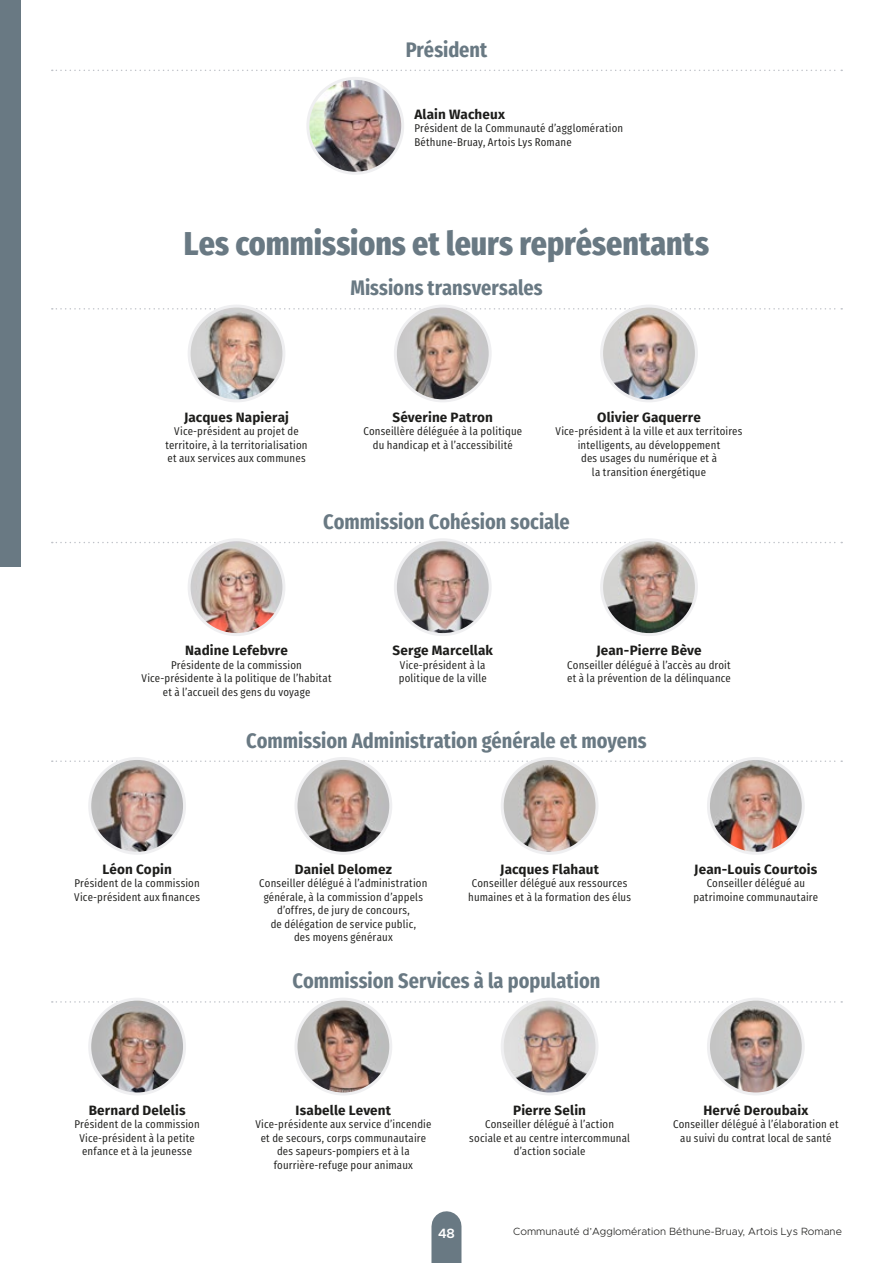
<style>
.page{position:relative;width:893px;height:1263px;background:#fff}
.page>*{position:absolute;margin:0;border:0;box-sizing:border-box;transform-origin:0 0}
.t1{font:800 33px "Fira Sans Condensed";color:#697983}
.t2{font:700 21px "Fira Sans Condensed";color:#697983}
.t3{font:700 13.5px "Fira Sans";letter-spacing:.01em;color:#1d1d1b}
.t4{font:600 13.5px "Metropolis";color:#fff}
.t5{font:11.25px/13.5px "Fira Sans Condensed";letter-spacing:.015em;color:#1d1d1b;text-align:center}
.t6{font:300 10.5px "Metropolis";color:#1d1d1b}
</style>
<div class="page">
<div style="left:0;top:0;width:21px;height:567px;background:#697983"></div>
<svg style="left:52px;top:70px;width:790px;height:1px"></svg>
<svg style="left:52px;top:308px;width:790px;height:2px"></svg>
<svg style="left:52px;top:542px;width:790px;height:1px"></svg>
<svg style="left:52px;top:760px;width:790px;height:2px"></svg>
<img style="left:308px;top:78px;width:95px;height:95px;border-radius:47px">
<div style="left:306px;top:77px;width:98px;height:98px;border:3px solid #efeff1;border-radius:50%"></div>
<img style="left:189px;top:306px;width:95px;height:95px;border-radius:47px">
<div style="left:188px;top:305px;width:97px;height:97px;border:3px solid #efeff1;border-radius:50%"></div>
<img style="left:189px;top:540px;width:95px;height:94px;border-radius:47px">
<div style="left:188px;top:538px;width:97px;height:98px;border:3px solid #efeff1;border-radius:50%"></div>
<img style="left:90px;top:758px;width:95px;height:95px;border-radius:47px">
<div style="left:88px;top:757px;width:98px;height:98px;border:3px solid #efeff1;border-radius:50%"></div>
<img style="left:395px;top:306px;width:95px;height:95px;border-radius:47px">
<div style="left:394px;top:305px;width:98px;height:97px;border:3px solid #efeff1;border-radius:50%"></div>
<img style="left:395px;top:540px;width:95px;height:94px;border-radius:47px">
<div style="left:394px;top:538px;width:98px;height:98px;border:3px solid #efeff1;border-radius:50%"></div>
<img style="left:296px;top:758px;width:95px;height:95px;border-radius:47px">
<div style="left:294px;top:757px;width:98px;height:98px;border:3px solid #efeff1;border-radius:50%"></div>
<img style="left:602px;top:306px;width:94px;height:95px;border-radius:47px">
<div style="left:600px;top:305px;width:98px;height:97px;border:3px solid #efeff1;border-radius:50%"></div>
<img style="left:602px;top:542px;width:94px;height:90px">
<div style="left:600px;top:538px;width:98px;height:98px;border:3px solid #efeff1;border-radius:50%"></div>
<img style="left:502px;top:758px;width:95px;height:95px;border-radius:47px">
<div style="left:501px;top:757px;width:97px;height:98px;border:3px solid #efeff1;border-radius:50%"></div>
<img style="left:708px;top:760px;width:95px;height:91px">
<div style="left:707px;top:757px;width:98px;height:98px;border:3px solid #efeff1;border-radius:50%"></div>
<svg style="left:52px;top:1001px;width:790px;height:2px"></svg>
<img style="left:90px;top:999px;width:95px;height:95px;border-radius:47px">
<div style="left:88px;top:998px;width:98px;height:97px;border:3px solid #efeff1;border-radius:50%"></div>
<img style="left:296px;top:999px;width:95px;height:95px;border-radius:47px">
<div style="left:294px;top:998px;width:98px;height:97px;border:3px solid #efeff1;border-radius:50%"></div>
<img style="left:502px;top:999px;width:95px;height:95px;border-radius:47px">
<div style="left:501px;top:998px;width:97px;height:97px;border:3px solid #efeff1;border-radius:50%"></div>
<img style="left:708px;top:999px;width:95px;height:95px;border-radius:47px">
<div style="left:707px;top:998px;width:98px;height:97px;border:3px solid #efeff1;border-radius:50%"></div>
<div style="left:431px;top:1226px;width:30px;height:37px;background:#697983"></div>
<h2 class="t2" style="left:406px;top:30px;width:83px">Président</h2>
<p class="t3" style="left:414px;top:103px;width:92px">Alain Wacheux</p>
<p class="t5" style="left:414px;top:120px;width:210px;text-align:left">Président de la Communauté d’agglomération<br>Béthune-Bruay, Artois Lys Romane</p>
<h1 class="t1" style="left:184px;top:213px;width:527px">Les commissions et leurs représentants</h1>
<h2 class="t2" style="left:350px;top:269px;width:194px">Missions transversales</h2>
<p class="t3" style="left:184px;top:405px;width:106px">Jacques Napieraj</p>
<p class="t5" style="left:165px;top:423px;width:144px">Vice-président au projet de territoire, à la territorialisation et aux services aux communes</p>
<p class="t3" style="left:392px;top:405px;width:102px">Séverine Patron</p>
<p class="t5" style="left:363px;top:423px;width:160px">Conseillère déléguée à la politique du handicap et à l’accessibilité</p>
<p class="t3" style="left:597px;top:405px;width:105px">Olivier Gaquerre</p>
<p class="t5" style="left:556px;top:423px;width:188px">Vice-président à la ville et aux territoires intelligents, au développement<br>des usages du numérique et à<br>la transition énergétique</p>
<h2 class="t2" style="left:323px;top:502px;width:248px">Commission Cohésion sociale</h2>
<p class="t3" style="left:185px;top:639px;width:104px">Nadine Lefebvre</p>
<p class="t5" style="left:142px;top:657px;width:192px">Présidente de la commission<br>Vice-présidente à la politique de l’habitat et à l’accueil des gens du voyage</p>
<p class="t3" style="left:393px;top:639px;width:102px">Serge Marcellak</p>
<p class="t5" style="left:399px;top:657px;width:90px;text-align:left">Vice-président à la politique de la ville</p>
<p class="t3" style="left:596px;top:639px;width:107px">Jean-Pierre Bève</p>
<p class="t5" style="left:567px;top:657px;width:165px;text-align:left">Conseiller délégué à l’accès au droit et à la prévention de la délinquance</p>
<p class="t3" style="left:102px;top:858px;width:71px">Léon Copin</p>
<p class="t5" style="left:74px;top:875px;width:127px;text-align:left">Président de la commission<br>Vice-président aux finances</p>
<p class="t3" style="left:89px;top:1098px;width:98px">Bernard Delelis</p>
<p class="t5" style="left:74px;top:1116px;width:127px">Président de la commission<br>Vice-président à la petite enfance et à la jeunesse</p>
<h2 class="t2" style="left:246px;top:721px;width:402px">Commission Administration générale et moyens</h2>
<p class="t3" style="left:295px;top:858px;width:99px">Daniel Delomez</p>
<p class="t5" style="left:259px;top:875px;width:170px">Conseiller délégué à l’administration générale, à la commission d’appels d’offres, de jury de concours,<br>de délégation de service public,<br>des moyens généraux</p>
<p class="t3" style="left:500px;top:858px;width:100px">Jacques Flahaut</p>
<p class="t5" style="left:468px;top:875px;width:164px">Conseiller délégué aux ressources humaines et à la formation des élus</p>
<h2 class="t2" style="left:293px;top:962px;width:309px">Commission Services à la population</h2>
<p class="t3" style="left:694px;top:858px;width:125px">Jean-Louis Courtois</p>
<p class="t5" style="left:693px;top:875px;width:126px">Conseiller délégué au patrimoine communautaire</p>
<p class="t3" style="left:296px;top:1098px;width:97px">Isabelle Levent</p>
<p class="t5" style="left:255px;top:1116px;width:178px">Vice-présidente aux service d’incendie et de secours, corps communautaire des sapeurs-pompiers et à la fourrière-refuge pour animaux</p>
<p class="t3" style="left:513px;top:1098px;width:74px">Pierre Selin</p>
<p class="t5" style="left:469px;top:1116px;width:162px">Conseiller délégué à l’action sociale et au centre intercommunal d’action sociale</p>
<p class="t3" style="left:703px;top:1098px;width:106px">Hervé Deroubaix</p>
<p class="t5" style="left:673px;top:1116px;width:167px">Conseiller délégué à l’élaboration et au suivi du contrat local de santé</p>
<p class="t4" style="left:438px;top:1224px;width:18px">48</p>
<p class="t6" style="left:513px;top:1225px;width:330px">Communauté d’Agglomération Béthune-Bruay, Artois Lys Romane</p>
</div>
